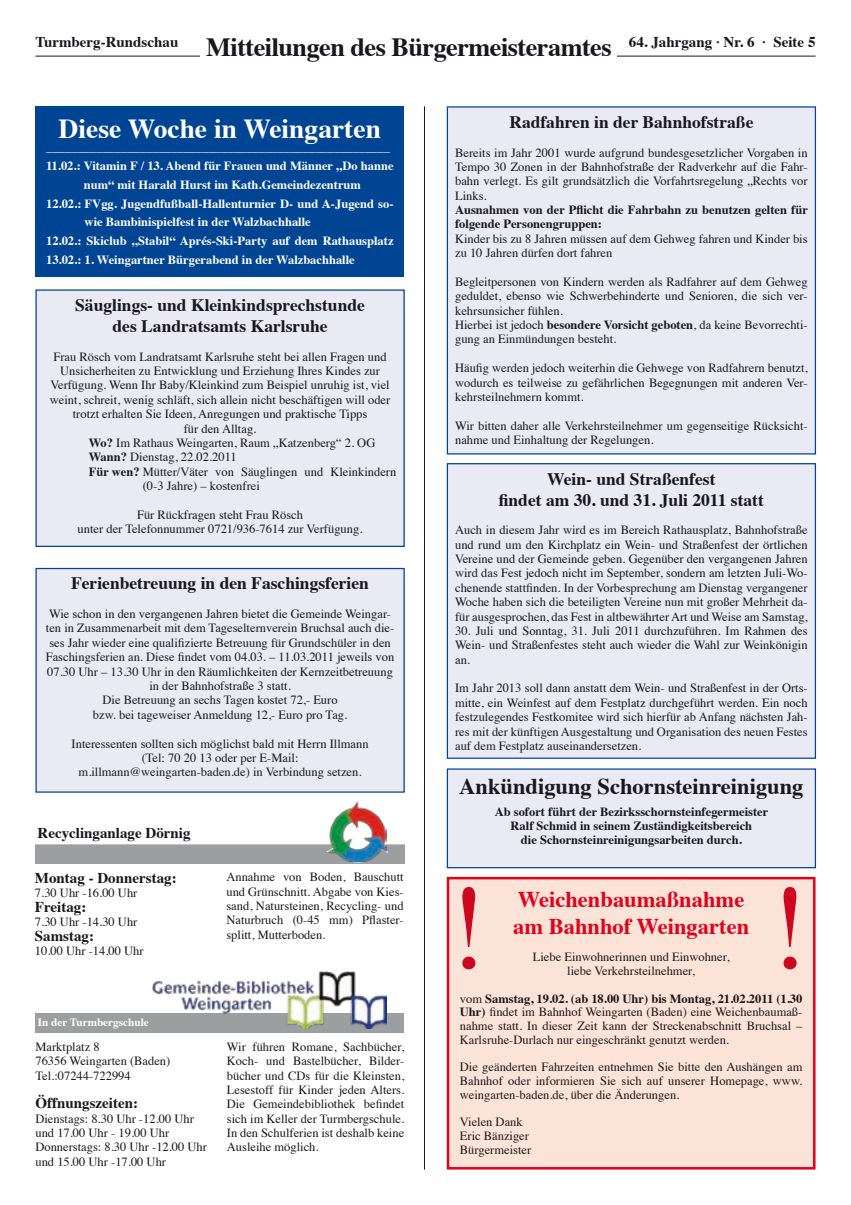
<style>
.page{position:relative;width:851px;height:1205px;background:#fff}
.page>*{position:absolute;margin:0;border:0;box-sizing:border-box;transform-origin:0 0}
.t1{font:120px "Times";color:#cd071e}
.t2{font:700 27.5px "Times";color:#fff}
.t3{font:700 22.5px/27px "Times";color:#e2001a}
.t4{font:700 22.5px "Times";color:#1a171c}
.t5{font:700 17.5px/21px "Times";color:#1a171c;text-align:center}
.t6{font:700 15px "Times";color:#1a171c}
.t7{font:12.5px/14.4px "Times";color:#1a171c;text-align:justify}
.t8{font:700 12.5px "Times";color:#fff}
.t9{font:700 12.5px/14.4px "Times";color:#1a171c;text-align:center}
.t10{font:12.5px "Times";color:#fff}
.t11{font:700 11.25px "Times";color:#fff}
.s1{font-size:26.25px}
.s2{font-weight:700}
</style>
<div class="page">
<hr style="left:35px;top:56px;width:780px;height:1px;background:#1a171c">
<hr style="left:424px;top:106px;width:1px;height:1063px;background:#1a171c">
<div style="left:201px;top:36px;width:416px;height:44px;background:#fff"></div>
<div style="left:35px;top:844px;width:369px;height:19px;background:#9d9ea0"></div>
<img style="left:329px;top:801px;width:57px;height:60px">
<div style="left:35px;top:1013px;width:369px;height:20px;background:#9d9ea0"></div>
<img style="left:152px;top:971px;width:234px;height:57px">
<div style="left:447px;top:769px;width:368px;height:98px;background:#eaeaf4"></div>
<div style="left:446px;top:768px;width:369px;height:100px;border:1px solid #004494"></div>
<div style="left:36px;top:290px;width:368px;height:256px;background:#eaeaf4"></div>
<div style="left:447px;top:107px;width:368px;height:347px;background:#eaeaf4"></div>
<div style="left:36px;top:568px;width:368px;height:224px;background:#eaeaf4"></div>
<div style="left:35px;top:568px;width:369px;height:225px;border:1px solid #004494"></div>
<div style="left:35px;top:106px;width:369px;height:170px;background:#004494"></div>
<div style="left:448px;top:878px;width:366px;height:290px;background:#fce3d7"></div>
<div style="left:446px;top:877px;width:369px;height:292px;border:2px solid #e2001a"></div>
<div style="left:447px;top:464px;width:368px;height:294px;background:#eaeaf4"></div>
<div style="left:446px;top:463px;width:369px;height:296px;border:1px solid #004494"></div>
<p class="t6" style="left:35px;top:28px;width:781px">Turmberg-Rundschau <span class="s1">Mitteilungen des Bürgermeisteramtes</span> 64. Jahrgang · Nr. 6 · Seite 5</p>
<h2 class="t2" style="left:59px;top:102px;width:324px">Diese Woche in Weingarten</h2>
<p class="t10" style="left:46px;top:135px;width:345px">_______________________________________________________</p>
<p class="t8" style="left:46px;top:154px;width:349px">11.02.: Vitamin F / 13. Abend für Frauen und Männer „Do hanne</p>
<p class="t8" style="left:84px;top:173px;width:279px">num“ mit Harald Hurst im Kath.Gemeindezentrum</p>
<p class="t8" style="left:46px;top:191px;width:349px">12.02.: FVgg. Jugendfußball-Hallenturnier D- und A-Jugend so-</p>
<p class="t8" style="left:85px;top:210px;width:227px">wie Bambinispielfest in der Walzbachhalle</p>
<p class="t8" style="left:46px;top:229px;width:349px">12.02.: Skiclub „Stabil“ Aprés-Ski-Party auf dem Rathausplatz</p>
<p class="t8" style="left:46px;top:248px;width:310px">13.02.: 1. Weingartner Bürgerabend in der Walzbachhalle</p>
<h3 class="t5" style="left:75px;top:293px;width:291px">Säuglings- und Kleinkindsprechstunde des Landratsamts Karlsruhe</h3>
<p class="t7" style="left:53px;top:348px;width:334px">Frau Rösch vom Landratsamt Karlsruhe steht bei allen Fragen und</p>
<p class="t7" style="left:60px;top:363px;width:321px">Unsicherheiten zu Entwicklung und Erziehung Ihres Kindes zur</p>
<p class="t7" style="left:50px;top:377px;width:341px">Verfügung. Wenn Ihr Baby/Kleinkind zum Beispiel unruhig ist, viel</p>
<p class="t7" style="left:50px;top:391px;width:342px">weint, schreit, wenig schläft, sich allein nicht beschäftigen will oder</p>
<p class="t7" style="left:73px;top:406px;width:296px">trotzt erhalten Sie Ideen, Anregungen und praktische Tipps</p>
<p class="t7" style="left:184px;top:420px;width:74px">für den Alltag.</p>
<p class="t7" style="left:89px;top:434px;width:288px"><span class="s2">Wo?</span> Im Rathaus Weingarten, Raum „Katzenberg“ 2. OG</p>
<p class="t7" style="left:89px;top:449px;width:149px"><span class="s2">Wann?</span> Dienstag, 22.02.2011</p>
<p class="t7" style="left:89px;top:463px;width:309px"><span class="s2">Für wen?</span> Mütter/Väter von Säuglingen und Kleinkindern</p>
<p class="t7" style="left:143px;top:478px;width:118px">(0-3 Jahre) – kostenfrei</p>
<p class="t7" style="left:78px;top:506px;width:286px;text-align:center">Für Rückfragen steht Frau Rösch<br>unter der Telefonnummer 0721/936-7614 zur Verfügung.</p>
<h3 class="t5" style="left:71px;top:571px;width:299px">Ferienbetreuung in den Faschingsferien</h3>
<p class="t7" style="left:46px;top:606px;width:350px;text-align:center">Wie schon in den vergangenen Jahren bietet die Gemeinde Weingar&shy;ten in Zusammenarbeit mit dem Tageselternverein Bruchsal auch die&shy;ses Jahr wieder eine qualifizierte Betreuung für Grundschüler in den Faschingsferien an. Diese findet vom 04.03. – 11.03.2011 jeweils von 07.30 Uhr – 13.30 Uhr in den Räumlichkeiten der Kernzeitbetreuung in der Bahnhofstraße 3 statt.<br>Die Betreuung an sechs Tagen kostet 72,- Euro<br>bzw. bei tageweiser Anmeldung 12,- Euro pro Tag.</p>
<p class="t7" style="left:72px;top:735px;width:298px;text-align:center">Interessenten sollten sich möglichst bald mit Herrn Illmann (Tel: 70 20 13 oder per E-Mail: m.illmann@weingarten-baden.de) in Verbindung setzen.</p>
<p class="t6" style="left:38px;top:818px;width:154px">Recyclinganlage Dörnig</p>
<p class="t6" style="left:35px;top:863px;width:143px">Montag - Donnerstag:</p>
<p class="t7" style="left:35px;top:885px;width:104px">7.30 Uhr -16.00 Uhr</p>
<p class="t6" style="left:35px;top:892px;width:53px">Freitag:</p>
<p class="t7" style="left:35px;top:914px;width:104px">7.30 Uhr -14.30 Uhr</p>
<p class="t6" style="left:35px;top:921px;width:61px">Samstag:</p>
<p class="t7" style="left:35px;top:942px;width:110px">10.00 Uhr -14.00 Uhr</p>
<p class="t7" style="left:226px;top:869px;width:179px">Annahme von Boden, Bauschutt und Grünschnitt. Abgabe von Kies&shy;sand, Natursteinen, Recycling- und Naturbruch (0-45 mm) Pflaster&shy;splitt, Mutterboden.</p>
<p class="t11" style="left:38px;top:1012px;width:113px">In der Turmbergschule</p>
<p class="t7" style="left:35px;top:1038px;width:136px;text-align:left">Marktplatz 8<br>76356 Weingarten (Baden)<br>Tel.:07244-722994</p>
<p class="t6" style="left:35px;top:1089px;width:104px">Öffnungszeiten:</p>
<p class="t7" style="left:35px;top:1110px;width:173px;text-align:left">Dienstags: 8.30 Uhr -12.00 Uhr und 17.00 Uhr - 19.00 Uhr<br>Donnerstags: 8.30 Uhr -12.00 Uhr und 15.00 Uhr -17.00 Uhr</p>
<p class="t7" style="left:227px;top:1038px;width:179px">Wir führen Romane, Sachbücher, Koch- und Bastelbücher, Bilder&shy;bücher und CDs für die Kleinsten, Lesestoff für Kinder jeden Alters.<br>Die Gemeindebibliothek befindet sich im Keller der Turmbergschule.<br>In den Schulferien ist deshalb keine Ausleihe möglich.</p>
<h3 class="t5" style="left:509px;top:109px;width:245px">Radfahren in der Bahnhofstraße</h3>
<p class="t7" style="left:455px;top:144px;width:354px">Bereits im Jahr 2001 wurde aufgrund bundesgesetzlicher Vorgaben in Tempo 30 Zonen in der Bahnhofstraße der Radverkehr auf die Fahr&shy;bahn verlegt. Es gilt grundsätzlich die Vorfahrtsregelung „Rechts vor Links.</p>
<p class="t9" style="left:455px;top:201px;width:354px;text-align:left">Ausnahmen von der Pflicht die Fahrbahn zu benutzen gelten für folgende Personengruppen:</p>
<p class="t7" style="left:455px;top:230px;width:354px">Kinder bis zu 8 Jahren müssen auf dem Gehweg fahren und Kinder bis zu 10 Jahren dürfen dort fahren</p>
<p class="t7" style="left:455px;top:273px;width:354px;text-align:left">Begleitpersonen von Kindern werden als Radfahrer auf dem Gehweg geduldet, ebenso wie Schwerbehinderte und Senioren, die sich ver&shy;kehrsunsicher fühlen.<br>Hierbei ist jedoch <span class="s2">besondere Vorsicht geboten</span>, da keine Bevorrechti&shy;gung an Einmündungen besteht.</p>
<p class="t7" style="left:455px;top:360px;width:354px">Häufig werden jedoch weiterhin die Gehwege von Radfahrern benutzt, wodurch es teilweise zu gefährlichen Begegnungen mit anderen Ver&shy;kehrsteilnehmern kommt.</p>
<p class="t7" style="left:455px;top:417px;width:354px">Wir bitten daher alle Verkehrsteilnehmer um gegenseitige Rücksicht&shy;nahme und Einhaltung der Regelungen.</p>
<h3 class="t5" style="left:498px;top:466px;width:266px">Wein- und Straßenfest<br>findet am 30. und 31. Juli 2011 statt</h3>
<p class="t7" style="left:455px;top:522px;width:354px">Auch in diesem Jahr wird es im Bereich Rathausplatz, Bahnhofstraße und rund um den Kirchplatz ein Wein- und Straßenfest der örtlichen Vereine und der Gemeinde geben. Gegenüber den vergangenen Jahren wird das Fest jedoch nicht im September, sondern am letzten Juli-Wo&shy;chenende stattfinden. In der Vorbesprechung am Dienstag vergangener Woche haben sich die beteiligten Vereine nun mit großer Mehrheit da&shy;für ausgesprochen, das Fest in altbewährter Art und Weise am Samstag,</p>
<p class="t7" style="left:455px;top:622px;width:354px">30. Juli und Sonntag, 31. Juli 2011 durchzuführen. Im Rahmen des Wein- und Straßenfestes steht auch wieder die Wahl zur Weinkönigin an.</p>
<p class="t7" style="left:455px;top:680px;width:354px">Im Jahr 2013 soll dann anstatt dem Wein- und Straßenfest in der Orts&shy;mitte, ein Weinfest auf dem Festplatz durchgeführt werden. Ein noch festzulegendes Festkomitee wird sich hierfür ab Anfang nächsten Jah&shy;res mit der künftigen Ausgestaltung und Organisation des neuen Festes auf dem Festplatz auseinandersetzen.</p>
<h3 class="t4" style="left:459px;top:764px;width:346px">Ankündigung Schornsteinreinigung</h3>
<p class="t9" style="left:494px;top:803px;width:275px">Ab sofort führt der Bezirksschornsteinfegermeister<br>Ralf Schmid in seinem Zuständigkeitsbereich<br>die Schornsteinreinigungsarbeiten durch.</p>
<h1 class="t1" style="left:446px;top:815px;width:41px">!</h1>
<h1 class="t1" style="left:767px;top:815px;width:41px">!</h1>
<h3 class="t3" style="left:513px;top:883px;width:237px">Weichenbaumaßnahme am Bahnhof Weingarten</h3>
<p class="t7" style="left:532px;top:949px;width:198px;line-height:13.8px;text-align:center">Liebe Einwohnerinnen und Einwohner, liebe Verkehrsteilnehmer,</p>
<p class="t7" style="left:460px;top:990px;width:344px;line-height:13.8px">vom <span class="s2">Samstag, 19.02. (ab 18.00 Uhr) bis Montag, 21.02.2011 (1.30<br>Uhr)</span> findet im Bahnhof Weingarten (Baden) eine Weichenbaumaß&shy;nahme statt. In dieser Zeit kann der Streckenabschnitt Bruchsal – Karlsruhe-Durlach nur eingeschränkt genutzt werden.</p>
<p class="t7" style="left:460px;top:1059px;width:344px;line-height:13.8px">Die geänderten Fahrzeiten entnehmen Sie bitte den Aushängen am Bahnhof oder informieren Sie sich auf unserer Homepage, www. weingarten-baden.de, über die Änderungen.</p>
<p class="t7" style="left:460px;top:1114px;width:73px;line-height:13.8px;text-align:left">Vielen Dank<br>Eric Bänziger<br>Bürgermeister</p>
</div>
